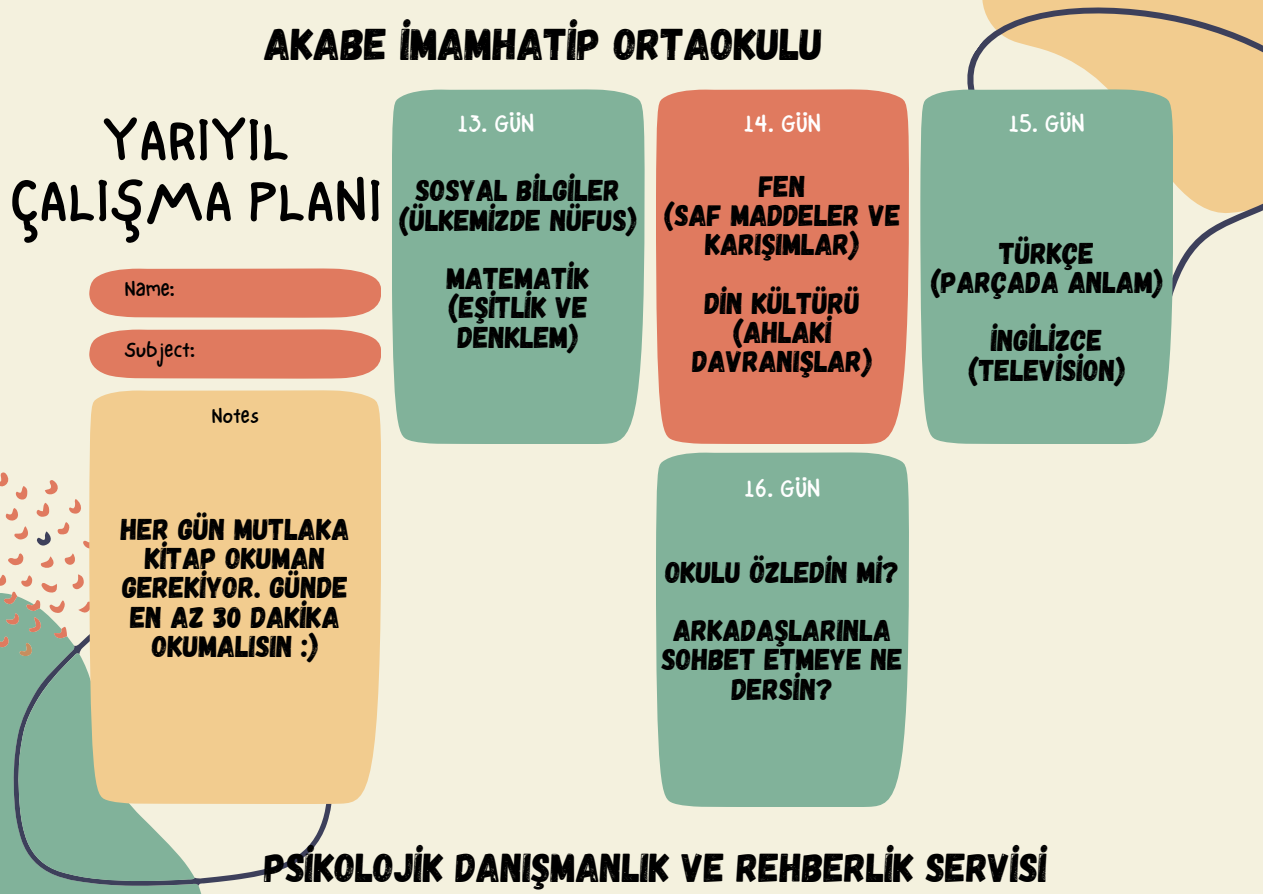
<style>
.page{position:relative;width:1263px;height:894px;background:#fff}
.page>*{position:absolute;margin:0;border:0;box-sizing:border-box;transform-origin:0 0}
.t1{font:61.5px/60.8px "NF One Little Font Regular";color:#000;text-align:center}
.t2{font:44.25px "Gagalin";color:#000}
.t3{font:40.2px "Gagalin";color:#000}
.t4{font:30px/29.2px "Gagalin";color:#000;text-align:center}
.t5{font:25.5px "NF One Little Font Regular";color:#fff}
.t6{font:21px "NF One Little Font Regular";color:#000}
</style>
<div class="page">
<div style="left:0;top:0;width:1263px;height:893px;background:#f4f1de"></div>
<svg style="left:89px;top:268px;width:292px;height:50px;background:#e18368"></svg>
<svg style="left:89px;top:329px;width:292px;height:49px;background:#e18167"></svg>
<div style="left:0;top:881px;width:201px;height:12px;background:#81b29a"></div>
<svg style="left:13px;top:803px;width:320px;height:82px"></svg>
<svg style="left:0;top:472px;width:195px;height:409px"></svg>
<div style="left:89px;top:390px;width:292px;height:413px;background:#f2cc8f"></div>
<div style="left:392px;top:89px;width:252px;height:355px;background:#81b29a"></div>
<svg style="left:967px;top:0;width:296px;height:293px;fill:#f2cc8f"></svg>
<div style="left:920px;top:89px;width:253px;height:355px;background:#81b29a"></div>
<div style="left:656px;top:89px;width:253px;height:355px;background:#e07a5f"></div>
<div style="left:656px;top:452px;width:253px;height:355px;background:#81b29a"></div>
<h2 class="t2" style="left:265px;top:17px;width:560px">AKABE İMAMHATİP ORTAOKULU</h2>
<h1 class="t1" style="left:9px;top:109px;width:375px">YARIYIL<br>ÇALIŞMA PLANI</h1>
<p class="t6" style="left:124px;top:276px;width:52px">Name:</p>
<p class="t6" style="left:124px;top:337px;width:73px">Subject:</p>
<p class="t6" style="left:212px;top:403px;width:49px">Notes</p>
<p class="t5" style="left:458px;top:108px;width:79px">13. GÜN</p>
<p class="t5" style="left:743px;top:108px;width:80px">14. GÜN</p>
<p class="t5" style="left:1008px;top:108px;width:78px">15. GÜN</p>
<p class="t4" style="left:399px;top:176px;width:240px">SOSYAL BİLGİLER (ÜLKEMİZDE NÜFUS)</p>
<p class="t4" style="left:447px;top:264px;width:144px">MATEMATİK (EŞİTLİK VE<br>DENKLEM)</p>
<p class="t4" style="left:664px;top:172px;width:238px">FEN<br>(SAF MADDELER VE<br>KARIŞIMLAR)</p>
<p class="t4" style="left:693px;top:289px;width:181px">DİN KÜLTÜRÜ (AHLAKİ<br>DAVRANIŞLAR)</p>
<p class="t4" style="left:930px;top:239px;width:234px">TÜRKÇE<br>(PARÇADA ANLAM)</p>
<p class="t4" style="left:968px;top:326px;width:159px">İNGİLİZCE (TELEVİSİON)</p>
<p class="t4" style="left:121px;top:515px;width:230px">HER GÜN MUTLAKA<br>KİTAP OKUMAN<br>GEREKİYOR. GÜNDE<br>EN AZ 30 DAKİKA<br>OKUMALISIN :)</p>
<p class="t5" style="left:744px;top:472px;width:78px">16. GÜN</p>
<p class="t4" style="left:665px;top:543px;width:235px;line-height:58.5px;text-align:left">OKULU ÖZLEDİN Mİ?<br>ARKADAŞLARINLA</p>
<p class="t4" style="left:662px;top:645px;width:243px">SOHBET ETMEYE NE<br>DERSİN?</p>
<h3 class="t3" style="left:265px;top:842px;width:784px">PSİKOLOJİK DANIŞMANLIK VE REHBERLİK SERVİSİ</h3>
</div>
